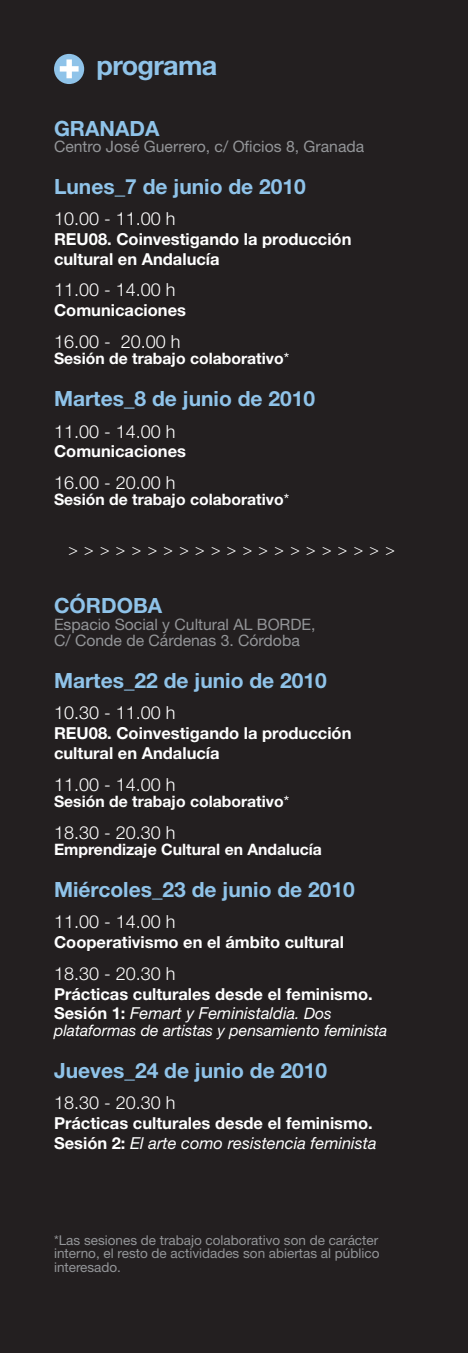
<style>
.page{position:relative;width:468px;height:1353px;background:#fff}
.page>*{position:absolute;margin:0;border:0;box-sizing:border-box;transform-origin:0 0}
.t1{font:700 27px "Helvetica Neue";letter-spacing:-.025em;color:#8fc3e9}
.t2{font:700 21px "Helvetica Neue";color:#8fc3e9}
.t3{font:300 18px "Helvetica Neue";color:#fff}
.t4{font:700 16.5px/19.8px "Helvetica Neue";color:#fff}
.t5{font:700 15.75px "Helvetica Neue";color:#fff}
.t6{font:15.75px/16.5px "Helvetica Neue";color:#939598}
.t7{font:italic 15.75px "Helvetica Neue";color:#fff}
.t8{font:300 15.75px "Helvetica Neue";color:#fff}
.t9{font:13.5px/13.5px "Helvetica Neue";color:#939598;text-align:justify}
.s1{font-weight:400}
.s2{font-weight:400;font-style:italic}
.s3{font-weight:400;font-style:italic;font-size:15.75px}
</style>
<div class="page">
<div style="left:0;top:0;width:468px;height:1352px;background:#231f20"></div>
<div style="left:54px;top:54px;width:30px;height:30px;background:#8fc3e9;border-radius:50%"></div>
<div style="left:66px;top:59px;width:6px;height:19px;background:#fff"></div>
<div style="left:60px;top:66px;width:19px;height:6px;background:#fff"></div>
<h1 class="t1" style="left:97px;top:49px;width:122px">programa</h1>
<p class="t2" style="left:54px;top:115px;width:107px">GRANADA</p>
<p class="t6" style="left:54px;top:138px;width:312px">Centro José Guerrero, c/ Oficios 8, Granada</p>
<p class="t2" style="left:54px;top:173px;width:253px">Lunes_7 de junio de 2010</p>
<p class="t3" style="left:54px;top:208px;width:123px">10.00 - 11.00 h</p>
<p class="t4" style="left:54px;top:229px;width:299px">REU08. Coinvestigando la producción cultural en Andalucía</p>
<p class="t3" style="left:54px;top:279px;width:123px">11.00 - 14.00 h</p>
<p class="t4" style="left:54px;top:300px;width:133px">Comunicaciones</p>
<p class="t3" style="left:54px;top:330px;width:128px">16.00 - 20.00 h</p>
<p class="t5" style="left:54px;top:349px;width:237px">Sesión de trabajo colaborativo<span class="s1">*</span></p>
<p class="t2" style="left:54px;top:385px;width:262px">Martes_8 de junio de 2010</p>
<p class="t3" style="left:54px;top:420px;width:123px">11.00 - 14.00 h</p>
<p class="t4" style="left:54px;top:441px;width:133px">Comunicaciones</p>
<p class="t3" style="left:54px;top:471px;width:123px">16.00 - 20.00 h</p>
<p class="t5" style="left:54px;top:490px;width:237px">Sesión de trabajo colaborativo<span class="s1">*</span></p>
<p class="t8" style="left:68px;top:539px;width:328px">&gt; &gt; &gt; &gt; &gt; &gt; &gt; &gt; &gt; &gt; &gt; &gt; &gt; &gt; &gt; &gt; &gt; &gt; &gt; &gt; &gt;</p>
<p class="t2" style="left:54px;top:592px;width:110px">CÓRDOBA</p>
<p class="t6" style="left:54px;top:615px;width:263px">Espacio Social y Cultural AL BORDE,<br>C/ Conde de Cárdenas 3. Córdoba</p>
<p class="t2" style="left:54px;top:667px;width:274px">Martes_22 de junio de 2010</p>
<p class="t3" style="left:54px;top:702px;width:123px">10.30 - 11.00 h</p>
<p class="t4" style="left:54px;top:723px;width:299px">REU08. Coinvestigando la producción cultural en Andalucía</p>
<p class="t3" style="left:54px;top:773px;width:123px">11.00 - 14.00 h</p>
<p class="t5" style="left:54px;top:791px;width:237px">Sesión de trabajo colaborativo<span class="s1">*</span></p>
<p class="t3" style="left:54px;top:821px;width:123px">18.30 - 20.30 h</p>
<p class="t5" style="left:54px;top:839px;width:269px">Emprendizaje Cultural en Andalucía</p>
<p class="t2" style="left:54px;top:876px;width:302px">Miércoles_23 de junio de 2010</p>
<p class="t3" style="left:54px;top:910px;width:123px">11.00 - 14.00 h</p>
<p class="t4" style="left:54px;top:931px;width:291px">Cooperativismo en el ámbito cultural</p>
<p class="t3" style="left:54px;top:962px;width:123px">18.30 - 20.30 h</p>
<p class="t4" style="left:54px;top:983px;width:320px">Prácticas culturales desde el feminismo.<br>Sesión 1: <span class="s2">Femart y Feministaldia</span><span class="s3">. Dos</span></p>
<p class="t7" style="left:54px;top:1020px;width:335px">plataformas de artistas y pensamiento feminista</p>
<p class="t2" style="left:54px;top:1056px;width:275px">Jueves_24 de junio de 2010</p>
<p class="t3" style="left:54px;top:1091px;width:123px">18.30 - 20.30 h</p>
<p class="t4" style="left:54px;top:1112px;width:324px">Prácticas culturales desde el feminismo.<br>Sesión 2: <span class="s2">El arte como resistencia feminista</span></p>
<p class="t9" style="left:54px;top:1232px;width:327px">*Las sesiones de trabajo colaborativo son de carácter interno, el resto de actividades son abiertas al público interesado.</p>
</div>
